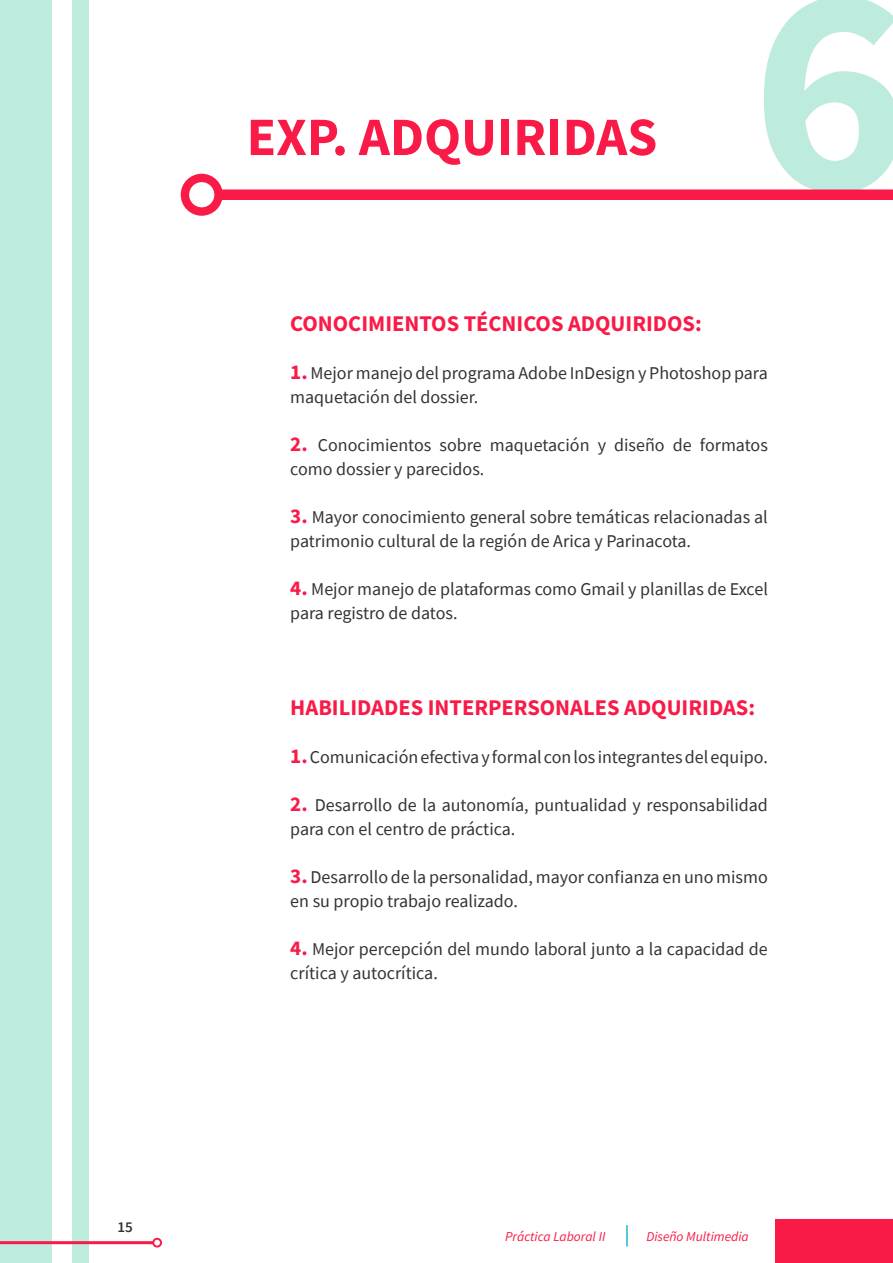
<style>
.page{position:relative;width:893px;height:1263px;background:#fff}
.page>*{position:absolute;margin:0;border:0;box-sizing:border-box;transform-origin:0 0}
.t1{font:700 300px "Source Sans Pro";color:#bdebde}
.t2{font:700 54px "Source Sans Pro";color:#fa1a47}
.t3{font:700 22.5px "Source Sans Pro";color:#fa1a47}
.t4{font:18px/24px "Source Sans Pro";color:#333}
.t5{font:600 15px "Source Sans Pro";color:#333}
.t6{font:italic 13.5px "Source Sans Pro";color:#fa1a47}
.s1{font-weight:700;font-size:21px;color:#fa1a47}
</style>
<div class="page">
<div style="left:0;top:0;width:52px;height:1263px;background:#bdebde"></div>
<div style="left:72px;top:0;width:17px;height:1263px;background:#bdebde"></div>
<div style="left:775px;top:1220px;width:118px;height:43px;background:#fa1a47"></div>
<div style="left:219px;top:189px;width:674px;height:11px;background:#fa1a47"></div>
<div style="left:181px;top:174px;width:42px;height:42px;border:8px solid #fa1a47;border-radius:50%"></div>
<hr style="left:626px;top:1225px;width:2px;height:21px;background:#1cbacf">
<hr style="left:0;top:1241px;width:153px;height:3px;background:#fa1a47">
<div style="left:152px;top:1238px;width:10px;height:9px;border:2px solid #fa1a47;border-radius:50%"></div>
<p class="t5" style="left:117px;top:1218px;width:17px">15</p>
<h2 class="t2" style="left:247px;top:101px;width:412px">EXP. ADQUIRIDAS</h2>
<h1 class="t1" style="left:752px;top:-112px;width:160px">6</h1>
<p class="t3" style="left:290px;top:308px;width:413px">CONOCIMIENTOS TÉCNICOS ADQUIRIDOS:</p>
<p class="t4" style="left:290px;top:360px;width:479px"><span class="s1">1.</span> Mejor manejo del programa Adobe InDesign y Photoshop para maquetación del dossier.</p>
<p class="t4" style="left:290px;top:432px;width:479px"><span class="s1">2.</span> Conocimientos sobre maquetación y diseño de formatos como dossier y parecidos.</p>
<p class="t4" style="left:290px;top:504px;width:479px"><span class="s1">3.</span> Mayor conocimiento general sobre temáticas relacionadas al patrimonio cultural de la región de Arica y Parinacota.</p>
<p class="t4" style="left:290px;top:576px;width:479px"><span class="s1">4.</span> Mejor manejo de plataformas como Gmail y planillas de Excel para registro de datos.</p>
<p class="t3" style="left:290px;top:692px;width:466px">HABILIDADES INTERPERSONALES ADQUIRIDAS:</p>
<p class="t4" style="left:290px;top:744px;width:479px"><span class="s1">1.</span> Comunicación efectiva y formal con los integrantes del equipo.</p>
<p class="t4" style="left:290px;top:792px;width:479px"><span class="s1">2.</span> Desarrollo de la autonomía, puntualidad y responsabilidad para con el centro de práctica.</p>
<p class="t4" style="left:290px;top:864px;width:479px"><span class="s1">3.</span> Desarrollo de la personalidad, mayor confianza en uno mismo en su propio trabajo realizado.</p>
<p class="t4" style="left:290px;top:936px;width:479px"><span class="s1">4.</span> Mejor percepción del mundo laboral junto a la capacidad de crítica y autocrítica.</p>
<p class="t6" style="left:505px;top:1228px;width:102px">Práctica Laboral II</p>
<p class="t6" style="left:646px;top:1228px;width:104px">Diseño Multimedia</p>
</div>
